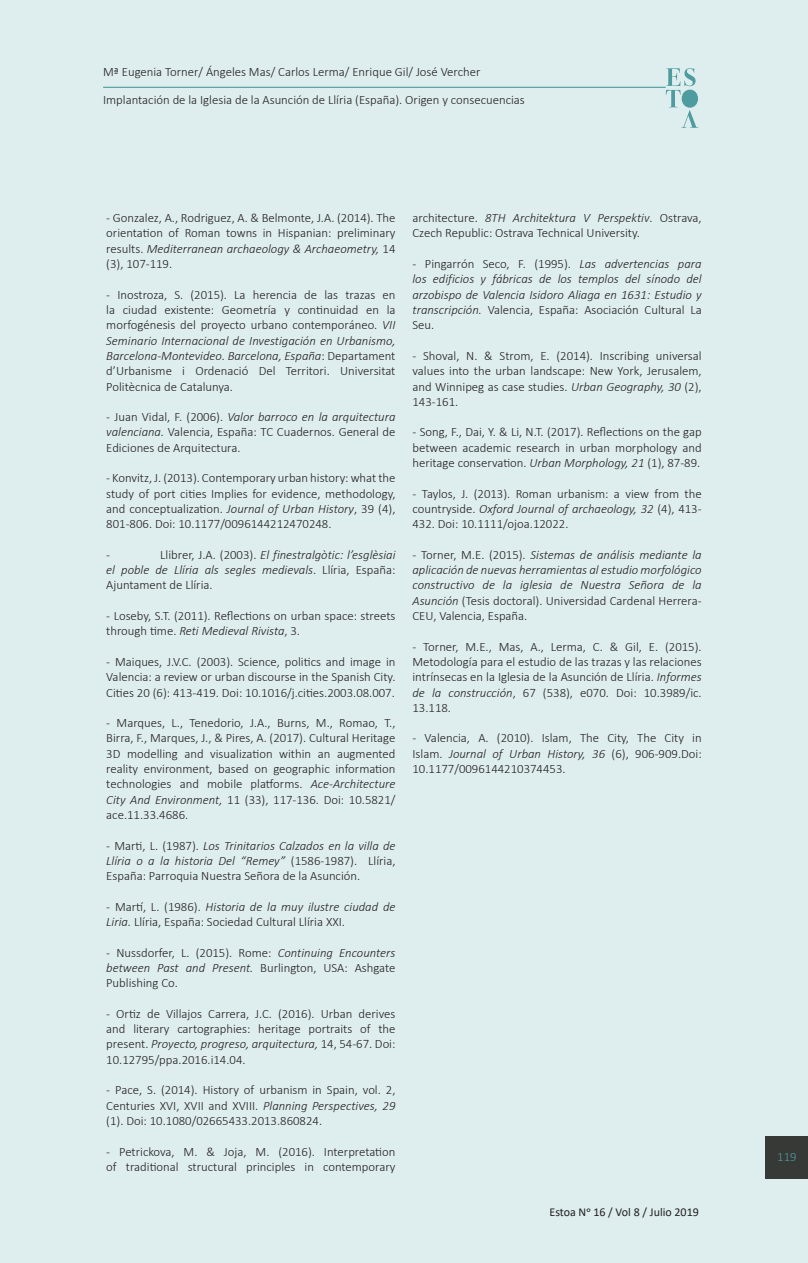
<style>
.page{position:relative;width:808px;height:1263px;background:#deedee}
.page>*{position:absolute;margin:0;border:0;box-sizing:border-box;transform-origin:0 0}
.parrafo{font:300 12.75px/15.3px "Calibri";color:#231f20;text-align:justify}
.parrafo-2{font:italic 300 12.75px/15.3px "Calibri";color:#231f20;text-align:justify}
.t1{font:300 12.75px "Calibri";color:#5aa8ab}
.t2{font:12px "Calibri";color:#231f20}
.s1{font-style:italic}
.s2{font-style:normal}
</style>
<div class="page">
<p class="parrafo" style="left:103px;top:64px;width:379px">Mª Eugenia Torner/ Ángeles Mas/ Carlos Lerma/ Enrique Gil/ José Vercher</p>
<p class="parrafo" style="left:103px;top:92px;width:423px">Implantación de la Iglesia de la Asunción de Llíria (España). Origen y consecuencias</p>
<p class="parrafo" style="left:106px;top:210px;width:291px">- Gonzalez, A., Rodriguez, A. &amp; Belmonte, J.A. (2014). The orientation of Roman towns in Hispanian: preliminary results. <span class="s1">Mediterranean archaeology &amp; Archaeometry,</span> 14 (3), 107-119.</p>
<p class="parrafo" style="left:106px;top:287px;width:291px">- Inostroza, S. (2015). La herencia de las trazas en la ciudad existente: Geometría y continuidad en la morfogénesis del proyecto urbano contemporáneo. <span class="s1">VII Seminario Internacional de Investigación en Urbanismo, Barcelona-Montevideo. Barcelona, España</span>: Departament d’Urbanisme i Ordenació Del Territori. Universitat Politècnica de Catalunya.</p>
<p class="parrafo" style="left:106px;top:409px;width:291px">- Juan Vidal, F. (2006). <span class="s1">Valor barroco en la arquitectura valenciana.</span> Valencia, España: TC Cuadernos. General de Ediciones de Arquitectura.</p>
<p class="parrafo" style="left:106px;top:470px;width:291px">- Konvitz, J. (2013). Contemporary urban history: what the study of port cities Implies for evidence, methodology, and conceptualization. <span class="s1">Journal of Urban History</span>, 39 (4), 801-806. Doi: 10.1177/0096144212470248.</p>
<p class="parrafo" style="left:106px;top:547px;width:5px">-</p>
<p class="parrafo-2" style="left:106px;top:547px;width:291px;text-indent:54px"><span class="s2">Llibrer, J.A. (2003).</span> El finestralgòtic: l’esglèsiai el poble de Llíria als segles medievals<span class="s2">. Llíria, España:<br>Ajuntament de Llíria.</span></p>
<p class="parrafo" style="left:106px;top:608px;width:291px">- Loseby, S.T. (2011). Reflections on urban space: streets through time. <span class="s1">Reti Medieval Rivista</span>, 3.</p>
<p class="parrafo" style="left:106px;top:654px;width:291px">- Maiques, J.V.C. (2003). Science, politics and image in Valencia: a review or urban discourse in the Spanish City.<br>Cities 20 (6): 413-419. Doi: 10.1016/j.cities.2003.08.007.</p>
<p class="parrafo" style="left:106px;top:715px;width:291px">- Marques, L., Tenedorio, J.A., Burns, M., Romao, T., Birra, F., Marques, J., &amp; Pires, A. (2017). Cultural Heritage 3D modelling and visualization within an augmented reality environment, based on geographic information technologies and mobile platforms. <span class="s1">Ace-Architecture City And Environment,</span> 11 (33), 117-136. Doi: 10.5821/ ace.11.33.4686.</p>
<p class="parrafo" style="left:106px;top:837px;width:291px">- Marti, L. (1987). <span class="s1">Los Trinitarios Calzados en la villa de Llíria o a la historia Del “Remey”</span> (1586-1987). Llíria, España: Parroquia Nuestra Señora de la Asunción.</p>
<p class="parrafo" style="left:106px;top:899px;width:291px">- Martí, L. (1986). <span class="s1">Historia de la muy ilustre ciudad de<br>Liria.</span> Llíria, España: Sociedad Cultural Llíria XXI.</p>
<p class="parrafo" style="left:106px;top:945px;width:291px">- Nussdorfer, L. (2015). Rome: <span class="s1">Continuing Encounters between Past and Present.</span> Burlington, USA: Ashgate Publishing Co.</p>
<p class="parrafo" style="left:106px;top:1006px;width:291px">- Ortiz de Villajos Carrera, J.C. (2016). Urban derives and literary cartographies: heritage portraits of the present. <span class="s1">Proyecto, progreso, arquitectura,</span> 14, 54-67. Doi:<br>10.12795/ppa.2016.i14.04.</p>
<p class="parrafo" style="left:106px;top:1082px;width:291px">- Pace, S. (2014). History of urbanism in Spain, vol. 2, Centuries XVI, XVII and XVIII. <span class="s1">Planning Perspectives, 29 </span>(1). Doi: 10.1080/02665433.2013.860824.</p>
<p class="parrafo" style="left:106px;top:1143px;width:291px">- Petrickova, M. &amp; Joja, M. (2016). Interpretation of traditional structural principles in contemporary</p>
<p class="parrafo" style="left:412px;top:210px;width:291px">architecture. <span class="s1">8TH Architektura V Perspektiv</span>. Ostrava,<br>Czech Republic: Ostrava Technical University.</p>
<p class="parrafo-2" style="left:412px;top:256px;width:291px"><span class="s2">- Pingarrón Seco, F. (1995).</span> Las advertencias para los edificios y fábricas de los templos del sínodo del arzobispo de Valencia Isidoro Aliaga en 1631: Estudio y transcripción. <span class="s2">Valencia, España: Asociación Cultural La Seu.</span></p>
<p class="parrafo" style="left:412px;top:348px;width:291px">- Shoval, N. &amp; Strom, E. (2014). Inscribing universal values into the urban landscape: New York, Jerusalem, and Winnipeg as case studies. <span class="s1">Urban Geography, 30</span> (2), 143-161.</p>
<p class="parrafo" style="left:412px;top:424px;width:291px">- Song, F., Dai, Y. &amp; Li, N.T. (2017). Reflections on the gap between academic research in urban morphology and heritage conservation. <span class="s1">Urban Morphology, 21</span> (1), 87-89.</p>
<p class="parrafo" style="left:412px;top:486px;width:291px">- Taylos, J. (2013). Roman urbanism: a view from the countryside. <span class="s1">Oxford Journal of archaeology, 32</span> (4), 413- 432. Doi: 10.1111/ojoa.12022.</p>
<p class="parrafo-2" style="left:412px;top:547px;width:291px"><span class="s2">- Torner, M.E. (2015).</span> Sistemas de análisis mediante la aplicación de nuevas herramientas al estudio morfológico constructivo de la iglesia de Nuestra Señora de la Asunción <span class="s2">(Tesis doctoral). Universidad Cardenal Herrera-CEU, Valencia, España.</span></p>
<p class="parrafo" style="left:412px;top:639px;width:291px">- Torner, M.E., Mas, A., Lerma, C. &amp; Gil, E. (2015).<br>Metodología para el estudio de las trazas y las relaciones intrínsecas en la Iglesia de la Asunción de Llíria. <span class="s1">Informes de la construcción</span>, 67 (538), e070. Doi: 10.3989/ic.<br>13.118.</p>
<p class="parrafo" style="left:412px;top:730px;width:291px">- Valencia, A. (2010). Islam, The City, The City in Islam. <span class="s1">Journal of Urban History, 36</span> (6), 906-909.Doi:<br>10.1177/0096144210374453.</p>
<p class="t2" style="left:549px;top:1203px;width:151px">Estoa No 16 / Vol 8 / Julio 2019</p>
<p class="t1" style="left:777px;top:1148px;width:21px">119</p>
</div>
